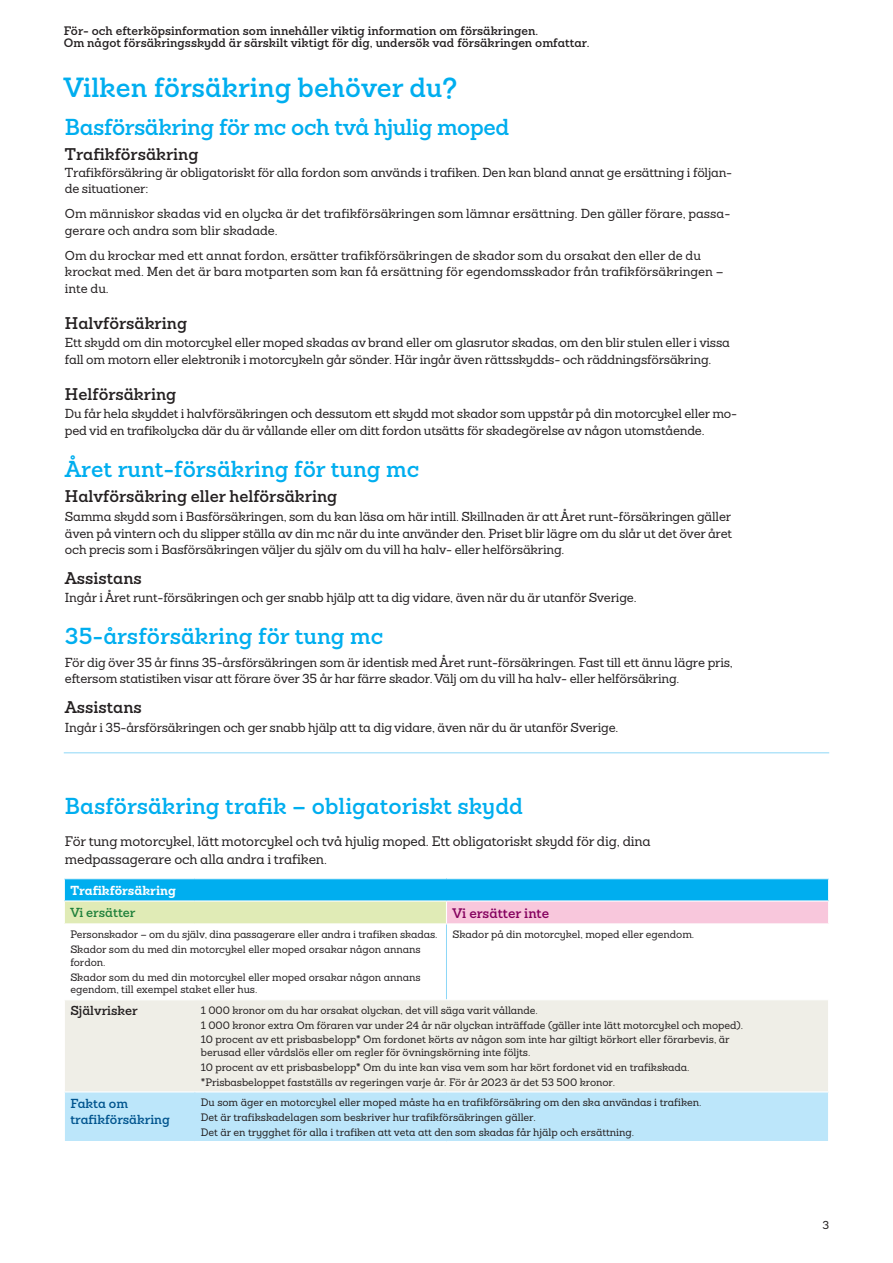
<style>
.page{position:relative;width:893px;height:1263px;background:#fff}
.page>*{position:absolute;margin:0;border:0;box-sizing:border-box;transform-origin:0 0}
.Rubrik_3_18_20__R1{font:600 27px "Sanchez Folksam";color:#00aeef}
.Rubrik_4_15_18{font:600 22.5px "Sanchez Folksam";color:#00aeef}
.Rubrik_4_15_18_blå2{font:600 22.5px "Sanchez Folksam";color:#00aeef}
.Rubrik_4_15_18-2{font:600 22.5px "Sanchez Folksam";letter-spacing:-.02em;color:#00aeef}
.Rubrik_5_11_14_utan{font:600 16.5px "Sanchez Folksam";color:#231f20}
.Rubrik_5_11_14__R2{font:600 16.5px "Sanchez Folksam";color:#231f20}
.Brödtext_8_5_11_indr{font:500 13.5px/18px "Sanchez Folksam";letter-spacing:-.01em;color:#231f20}
.Rubrik_6_8_5_11__R3{font:600 13.5px "Sanchez Folksam";color:#85015e}
.Brödtext_8_5_11_indr-2{font:500 12.75px/16.5px "Sanchez Folksam";letter-spacing:-.015em;color:#231f20}
.Brödtext_nästa_styck{font:500 12.75px/16.5px "Sanchez Folksam";color:#231f20}
.Rubrik_6_8_5_11__R3-2{font:600 12.75px/16.5px "Sanchez Folksam";color:#00548e}
.Rubrik_6_8_5_11__R3-3{font:700 12.75px "Sanchez Folksam";color:#fff}
.Rubik_6__8_5_11__R3{font:600 12.75px "Sanchez Folksam";color:#231f20}
.Rubrik_6_8_5_11__R3-4{font:600 12.75px "Sanchez Folksam";color:#20813c}
.t1{font:600 12px/12.8px "Sanchez Folksam";color:#231f20}
.t2{font:500 11.25px "Sanchez Folksam";color:#231f20}
.Info_Text_nästa_styc{font:500 10.5px/12.8px "Sanchez Folksam";letter-spacing:-.005em;color:#231f20}
.Info_Text_7_8_5{font:500 10.5px "Sanchez Folksam";letter-spacing:-.01em;color:#231f20}
.s1{font-size:12.75px}
</style>
<div class="page">
<div style="left:64px;top:879px;width:765px;height:22px;background:#00aeef"></div>
<div style="left:64px;top:901px;width:382px;height:23px;background:#e0ebb6"></div>
<div style="left:446px;top:901px;width:383px;height:23px;background:#f8c7dc"></div>
<div style="left:65px;top:1000px;width:763px;height:91px;background:#efeee7"></div>
<div style="left:65px;top:1092px;width:763px;height:49px;background:#bce6fa"></div>
<hr style="left:64px;top:900px;width:131px;height:1px;background:#fff">
<svg style="left:64px;top:879px;width:1px;height:44px"></svg>
<hr style="left:195px;top:900px;width:251px;height:1px;background:#fff">
<hr style="left:446px;top:900px;width:383px;height:1px;background:#fff">
<svg style="left:446px;top:901px;width:1px;height:22px"></svg>
<svg style="left:828px;top:879px;width:1px;height:44px"></svg>
<hr style="left:194px;top:1000px;width:1px;height:91px;background:#efeee7">
<hr style="left:194px;top:1092px;width:1px;height:49px;background:#bce6fa">
<hr style="left:64px;top:923px;width:131px;height:1px;background:#fff">
<hr style="left:195px;top:923px;width:251px;height:1px;background:#fff">
<hr style="left:446px;top:923px;width:383px;height:1px;background:#fff">
<hr style="left:446px;top:924px;width:1px;height:75px;background:#8dd7f7">
<hr style="left:64px;top:752px;width:765px;height:1px;background:#8dd7f7">
<p class="t1" style="left:64px;top:24px;width:527px">För- och efterköpsinformation som innehåller viktig information om försäkringen.<br>Om något försäkringsskydd är särskilt viktigt för dig, undersök vad försäkringen omfattar.</p>
<p class="Rubrik_3_18_20__R1" style="left:64px;top:69px;width:395px">Vilken försäkring behöver du?</p>
<p class="Rubrik_4_15_18-2" style="left:65px;top:112px;width:446px">Basförsäkring för mc och två hjulig moped</p>
<p class="Rubrik_5_11_14_utan" style="left:65px;top:143px;width:135px">Trafikförsäkring</p>
<p class="Brödtext_8_5_11_indr-2" style="left:65px;top:164px;width:669px">Trafikförsäkring är obligatoriskt för alla fordon som används i trafiken. Den kan bland annat ge ersättning i följan&shy;de situationer:</p>
<p class="Brödtext_nästa_styck" style="left:65px;top:205px;width:667px">Om människor skadas vid en olycka är det trafikförsäkringen som lämnar ersättning. Den gäller förare, passa&shy;gerare och andra som blir skadade.</p>
<p class="Brödtext_nästa_styck" style="left:65px;top:247px;width:660px">Om du krockar med ett annat fordon, ersätter trafikförsäkringen de skador som du orsakat den eller de du krockat med. Men det är bara motparten som kan få ersättning för egendomsskador från trafikförsäkringen – inte du.</p>
<p class="Rubrik_5_11_14__R2" style="left:65px;top:312px;width:124px">Halvförsäkring</p>
<p class="Brödtext_8_5_11_indr-2" style="left:65px;top:334px;width:667px">Ett skydd om din motorcykel eller moped skadas av brand eller om glasrutor skadas, om den blir stulen eller i vissa fall om motorn eller elektronik i motorcykeln går sönder. Här ingår även rättsskydds- och räddningsförsäkring.</p>
<p class="Rubrik_5_11_14__R2" style="left:65px;top:383px;width:113px">Helförsäkring</p>
<p class="Brödtext_8_5_11_indr-2" style="left:65px;top:405px;width:674px">Du får hela skyddet i halvförsäkringen och dessutom ett skydd mot skador som uppstår på din motorcykel eller mo&shy;ped vid en trafikolycka där du är vållande eller om ditt fordon utsätts för skadegörelse av någon utomstående.</p>
<p class="Rubrik_4_15_18" style="left:65px;top:454px;width:356px">Året runt-försäkring för tung mc</p>
<p class="Rubrik_5_11_14_utan" style="left:65px;top:485px;width:274px">Halvförsäkring eller helförsäkring</p>
<p class="Brödtext_8_5_11_indr-2" style="left:65px;top:508px;width:669px;text-align:justify">Samma skydd som i Basförsäkringen, som du kan läsa om här intill. Skillnaden är att Året runt-försäkringen gäller även på vintern och du slipper ställa av din mc när du inte använder den. Priset blir lägre om du slår ut det över året och precis som i Basförsäkringen väljer du själv om du vill ha halv- eller helförsäkring.</p>
<p class="Rubrik_5_11_14__R2" style="left:65px;top:567px;width:78px">Assistans</p>
<p class="Brödtext_8_5_11_indr-2" style="left:65px;top:589px;width:573px">Ingår i Året runt-försäkringen och ger snabb hjälp att ta dig vidare, även när du är utanför Sverige.</p>
<p class="Rubrik_4_15_18" style="left:65px;top:621px;width:320px">35-årsförsäkring för tung mc</p>
<p class="Brödtext_8_5_11_indr-2" style="left:65px;top:654px;width:669px">För dig över 35 år finns 35-årsförsäkringen som är identisk med Året runt-försäkringen. Fast till ett ännu lägre pris, eftersom statistiken visar att förare över 35 år har färre skador. Välj om du vill ha halv- eller helförsäkring.</p>
<p class="Rubrik_5_11_14__R2" style="left:65px;top:696px;width:78px">Assistans</p>
<p class="Brödtext_8_5_11_indr-2" style="left:65px;top:719px;width:555px">Ingår i 35-årsförsäkringen och ger snabb hjälp att ta dig vidare, även när du är utanför Sverige.</p>
<p class="Rubrik_4_15_18_blå2" style="left:65px;top:791px;width:460px">Basförsäkring trafik – obligatoriskt skydd</p>
<p class="Brödtext_8_5_11_indr" style="left:65px;top:832px;width:587px">För tung motorcykel, lätt motorcykel och två hjulig moped. Ett obligatoriskt skydd för dig, dina medpassagerare och alla andra i trafiken<span class="s1">.</span></p>
<p class="Rubrik_6_8_5_11__R3-3" style="left:70px;top:881px;width:107px">Trafikförsäkring</p>
<p class="Rubrik_6_8_5_11__R3-4" style="left:70px;top:904px;width:67px">Vi ersätter</p>
<p class="Rubrik_6_8_5_11__R3" style="left:452px;top:904px;width:98px">Vi ersätter inte</p>
<p class="Info_Text_7_8_5" style="left:70px;top:927px;width:369px">Personskador – om du själv, dina passagerare eller andra i trafiken skadas.</p>
<p class="Info_Text_nästa_styc" style="left:70px;top:943px;width:352px">Skador som du med din motorcykel eller moped orsakar någon annans fordon.</p>
<p class="Info_Text_nästa_styc" style="left:70px;top:970px;width:352px">Skador som du med din motorcykel eller moped orsakar någon annans egendom, till exempel staket eller hus.</p>
<p class="Info_Text_7_8_5" style="left:452px;top:927px;width:243px">Skador på din motorcykel, moped eller egendom.</p>
<p class="Rubik_6__8_5_11__R3" style="left:70px;top:1002px;width:69px">Självrisker</p>
<p class="Info_Text_nästa_styc" style="left:201px;top:1003px;width:339px">1 000 kronor om du har orsakat olyckan, det vill säga varit vållande.</p>
<p class="Info_Text_nästa_styc" style="left:201px;top:1018px;width:544px">1 000 kronor extra Om föraren var under 24 år när olyckan inträffade (gäller inte lätt motorcykel och moped).</p>
<p class="Info_Text_nästa_styc" style="left:201px;top:1033px;width:530px">10 procent av ett prisbasbelopp* Om fordonet körts av någon som inte har giltigt körkort eller förarbevis, är berusad eller vårdslös eller om regler för övningskörning inte följts.</p>
<p class="Info_Text_nästa_styc" style="left:201px;top:1061px;width:490px">10 procent av ett prisbasbelopp* Om du inte kan visa vem som har kört fordonet vid en trafikskada.</p>
<p class="Info_Text_nästa_styc" style="left:201px;top:1076px;width:416px">*Prisbasbeloppet fastställs av regeringen varje år. För år 2023 är det 53 500 kronor.</p>
<p class="Rubrik_6_8_5_11__R3-2" style="left:70px;top:1094px;width:101px">Fakta om trafikförsäkring</p>
<p class="Info_Text_nästa_styc" style="left:201px;top:1095px;width:502px">Du som äger en motorcykel eller moped måste ha en trafikförsäkring om den ska användas i trafiken.</p>
<p class="Info_Text_nästa_styc" style="left:201px;top:1110px;width:336px">Det är trafikskadelagen som beskriver hur trafikförsäkringen gäller.</p>
<p class="Info_Text_nästa_styc" style="left:201px;top:1125px;width:435px">Det är en trygghet för alla i trafiken att veta att den som skadas får hjälp och ersättning.</p>
<p class="t2" style="left:822px;top:1218px;width:8px">3</p>
</div>
